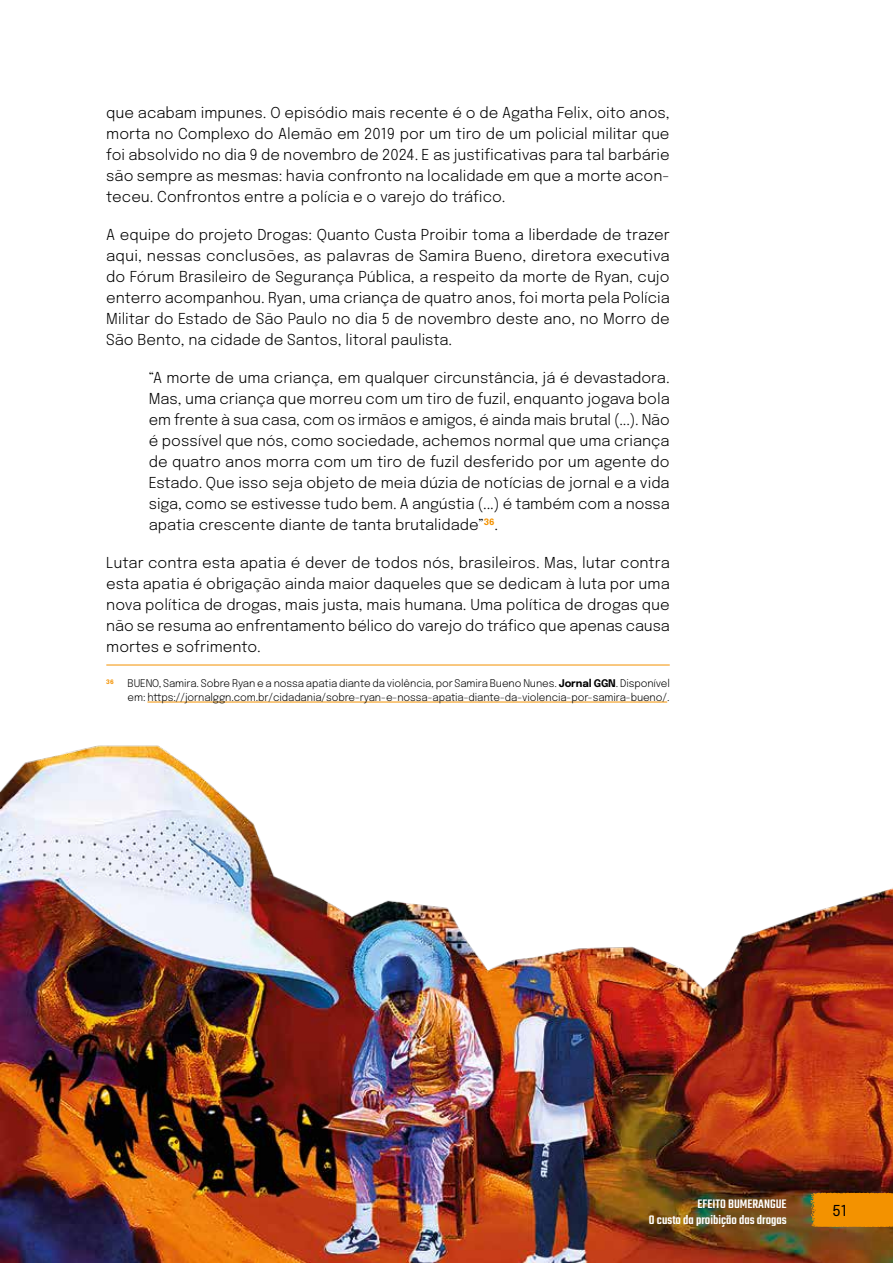
<style>
.page{position:relative;width:893px;height:1263px;background:#fff}
.page>*{position:absolute;margin:0;border:0;box-sizing:border-box;transform-origin:0 0}
.t1{font:300 15px/21px "Epilogue";color:#000;text-align:justify}
.t2{font:15px "Epilogue";color:#000}
.t3{font:500 13.5px/16.2px "Teko";color:#fff;text-align:right}
.t4{font:300 10.5px/13.5px "Epilogue";letter-spacing:-.01em;color:#000}
.t5{font:700 6.15px "Epilogue";color:#f39200}
.s1{font-weight:700}
</style>
<div class="page">
<img style="left:0;top:745px;width:893px;height:518px">
<svg style="left:808px;top:1193px;width:85px;height:34px;background:#e98e03"></svg>
<hr style="left:106px;top:665px;width:564px;height:1px;background:#f39200">
<hr style="left:147px;top:702px;width:520px;height:1px;background:#f39200">
<p class="t1" style="left:106px;top:101px;width:565px">que acabam impunes. O episódio mais recente é o de Agatha Felix, oito anos, morta no Complexo do Alemão em 2019 por um tiro de um policial militar que foi absolvido no dia 9 de novembro de 2024. E as justificativas para tal barbárie são sempre as mesmas: havia confronto na localidade em que a morte acon&shy;teceu. Confrontos entre a polícia e o varejo do tráfico.</p>
<p class="t1" style="left:106px;top:223px;width:565px">A equipe do projeto Drogas: Quanto Custa Proibir toma a liberdade de trazer aqui, nessas conclusões, as palavras de Samira Bueno, diretora executiva do Fórum Brasileiro de Segurança Pública, a respeito da morte de Ryan, cujo enterro acompanhou. Ryan, uma criança de quatro anos, foi morta pela Polícia Militar do Estado de São Paulo no dia 5 de novembro deste ano, no Morro de São Bento, na cidade de Santos, litoral paulista.</p>
<p class="t1" style="left:149px;top:366px;width:522px">“A morte de uma criança, em qualquer circunstância, já é devastadora.<br>Mas, uma criança que morreu com um tiro de fuzil, enquanto jogava bola em frente à sua casa, com os irmãos e amigos, é ainda mais brutal (...). Não é possível que nós, como sociedade, achemos normal que uma criança de quatro anos morra com um tiro de fuzil desferido por um agente do Estado. Que isso seja objeto de meia dúzia de notícias de jornal e a vida siga, como se estivesse tudo bem. A angústia (...) é também com a nossa apatia crescente diante de tanta brutalidade”<sup>36</sup>.</p>
<p class="t1" style="left:106px;top:551px;width:565px">Lutar contra esta apatia é dever de todos nós, brasileiros. Mas, lutar contra esta apatia é obrigação ainda maior daqueles que se dedicam à luta por uma nova política de drogas, mais justa, mais humana. Uma política de drogas que não se resuma ao enfrentamento bélico do varejo do tráfico que apenas causa mortes e sofrimento.</p>
<p class="t5" style="left:106px;top:677px;width:9px">36</p>
<p class="t4" style="left:128px;top:676px;width:544px">BUENO, Samira. Sobre Ryan e a nossa apatia diante da violência, por Samira Bueno Nunes. <span class="s1">Jornal GGN</span>. Disponível em: https://jornalggn.com.br/cidadania/sobre-ryan-e-nossa-apatia-diante-da-violencia-por-samira-bueno/.</p>
<p class="t3" style="left:649px;top:1197px;width:139px">EFEITO BUMERANGUE<br>O custo da proibição das drogas</p>
<p class="t2" style="left:832px;top:1200px;width:16px">51</p>
</div>
